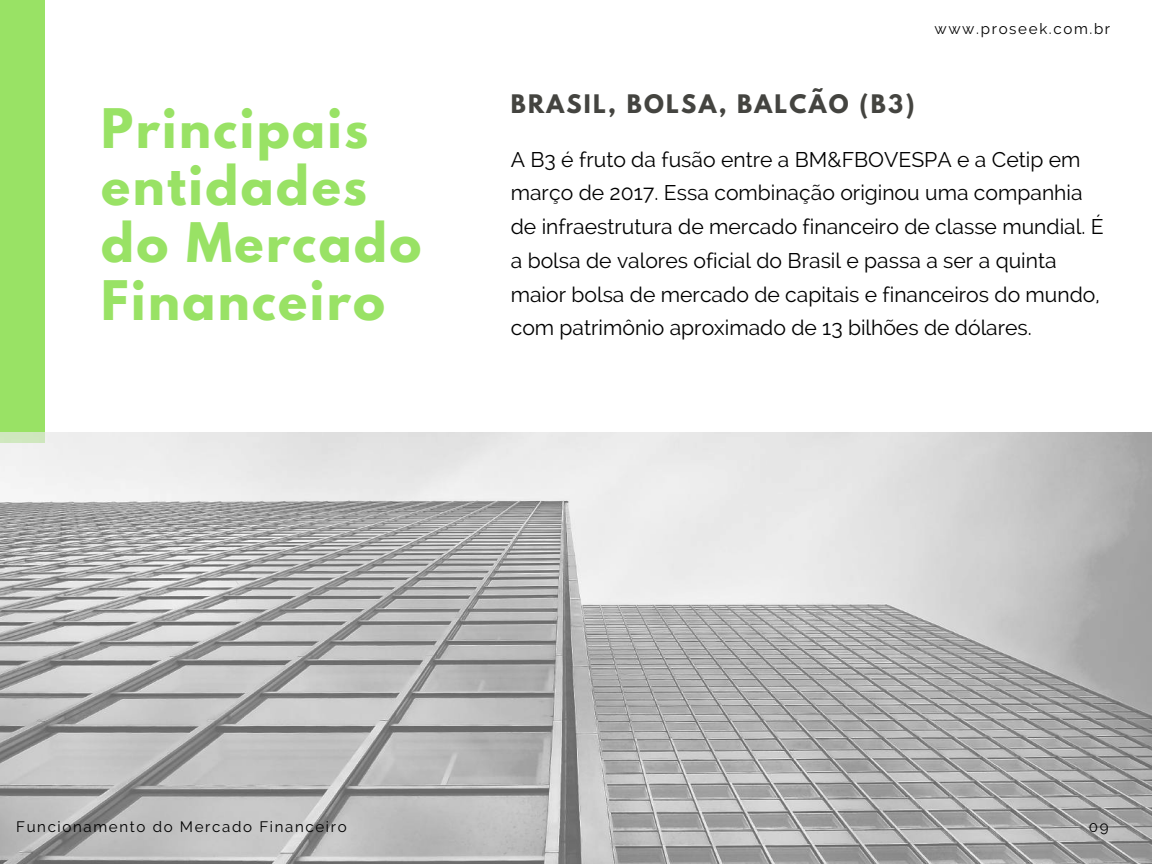
<style>
.page{position:relative;width:1152px;height:864px;background:#fff}
.page>*{position:absolute;margin:0;border:0;box-sizing:border-box;transform-origin:0 0}
.t1{font:700 48.3px/57.3px "League Spartan";letter-spacing:.05em;color:#99e265}
.t2{font:700 22.65px "League Spartan";letter-spacing:.1em;color:#444440}
.t3{font:21.15px/33.8px "Raleway";color:#000}
.t4{font:15.15px "Raleway";letter-spacing:.11em;color:#000}
</style>
<div class="page">
<div style="left:0;top:0;width:45px;height:442px;background:#99e265"></div>
<img style="left:0;top:432px;width:1152px;height:432px">
<h1 class="t1" style="left:101px;top:106px;width:322px">Principais entidades do Mercado<br>Financeiro</h1>
<p class="t2" style="left:511px;top:92px;width:405px">BRASIL, BOLSA, BALCÃO (B3)</p>
<p class="t4" style="left:934px;top:20px;width:177px">www.proseek.com.br</p>
<p class="t3" style="left:511px;top:142px;width:594px">A B3 é fruto da fusão entre a BM&amp;FBOVESPA e a Cetip em março de 2017. Essa combinação originou uma companhia de infraestrutura de mercado financeiro de classe mundial. É a bolsa de valores oficial do Brasil e passa a ser a quinta maior bolsa de mercado de capitais e financeiros do mundo, com patrimônio aproximado de 13 bilhões de dólares.</p>
<p class="t4" style="left:16px;top:817px;width:332px">Funcionamento do Mercado Financeiro</p>
<p class="t4" style="left:1089px;top:817px;width:21px">09</p>
</div>
